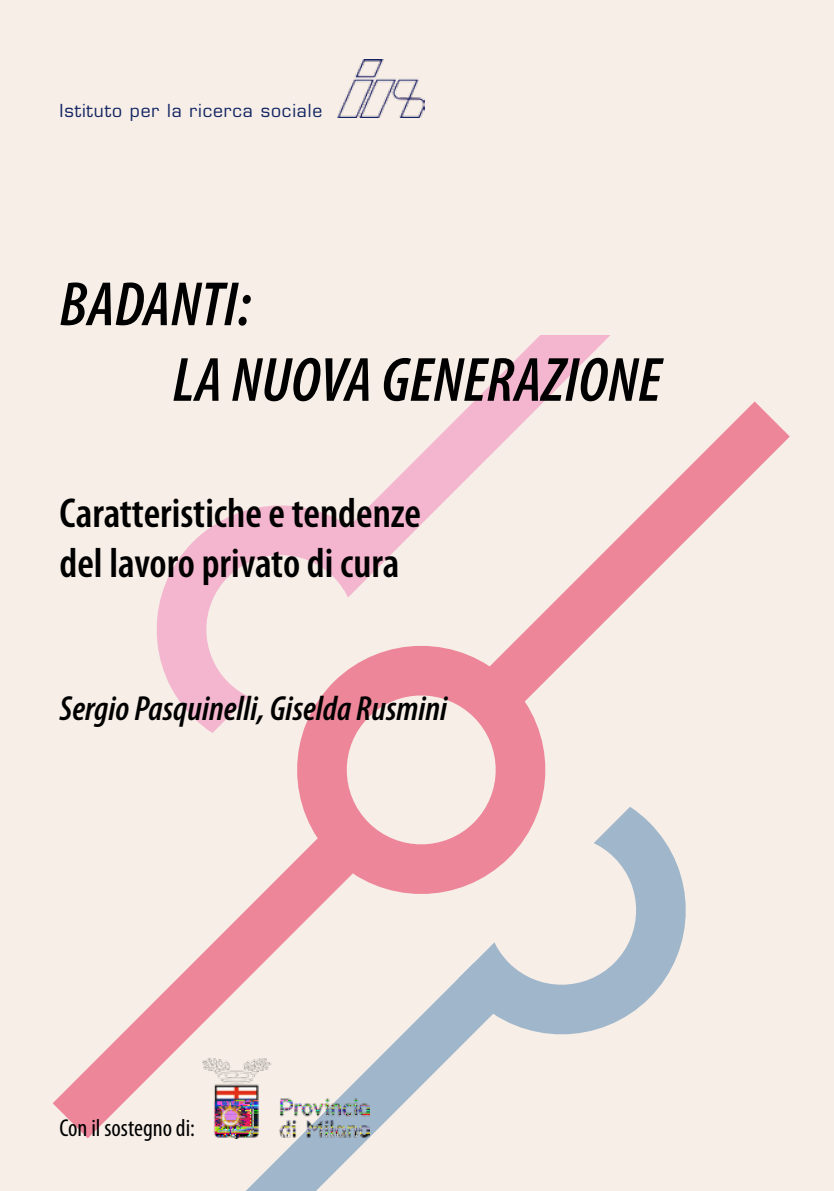
<style>
.page{position:relative;width:834px;height:1191px;background:#fff}
.page>*{position:absolute;margin:0;border:0;box-sizing:border-box;transform-origin:0 0}
.t1{font:italic 600 condensed 63px/75.6px "Myriad Pro";color:#000}
.t2{font:600 condensed 42px/50.4px "Myriad Pro";color:#000}
.t3{font:italic 600 condensed 35px "Myriad Pro";color:#000}
.t4{font:condensed 24.5px "Myriad Pro";color:#000}
.t5{font:17.5px "Eurostile";letter-spacing:.05em;color:#132563}
</style>
<div class="page">
<div style="left:0;top:0;width:833px;height:1191px;background:#f6eee7"></div>
<svg style="left:509px;top:843px;width:177px;height:192px"></svg>
<svg style="left:156px;top:505px;width:177px;height:189px"></svg>
<svg style="left:175px;top:524px;width:491px;height:491px"></svg>
<svg style="left:333px;top:335px;width:277px;height:242px"></svg>
<svg style="left:53px;top:822px;width:315px;height:316px"></svg>
<svg style="left:285px;top:634px;width:272px;height:272px"></svg>
<svg style="left:474px;top:401px;width:315px;height:316px"></svg>
<svg style="left:228px;top:963px;width:281px;height:228px"></svg>
<img style="left:203px;top:1057px;width:167px;height:81px">
<img style="left:337px;top:60px;width:88px;height:57px">
<p class="t5" style="left:60px;top:100px;width:264px">Istituto per la ricerca sociale</p>
<h1 class="t1" style="left:173px;top:265px;width:490px;text-indent:-113px">BADANTI:<br>LA NUOVA GENERAZIONE</h1>
<p class="t2" style="left:60px;top:487px;width:363px">Caratteristiche e tendenze del lavoro privato di cura</p>
<p class="t3" style="left:60px;top:687px;width:389px">Sergio Pasquinelli, Giselda Rusmini</p>
<p class="t4" style="left:60px;top:1112px;width:137px">Con il sostegno di:</p>
</div>
